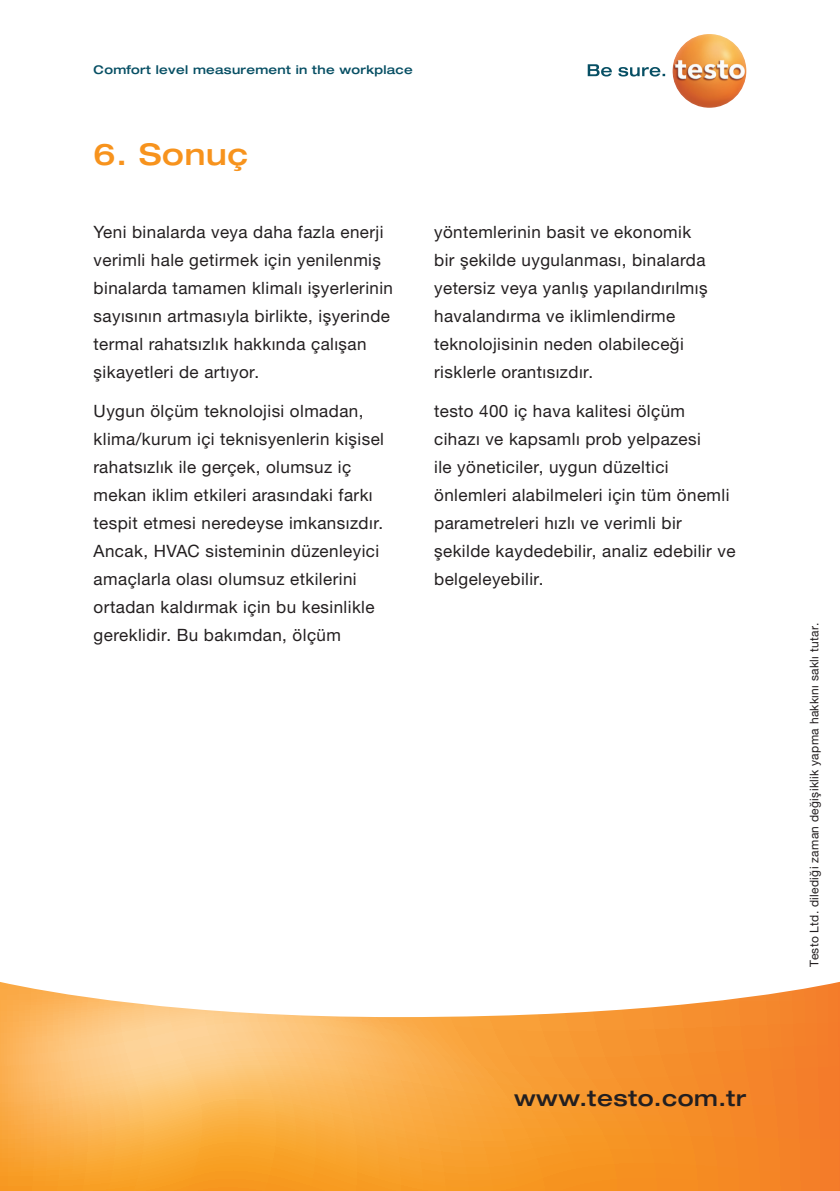
<style>
.page{position:relative;width:840px;height:1191px;background:#fff}
.page>*{position:absolute;margin:0;border:0;box-sizing:border-box;transform-origin:0 0}
.Headline{font:500 expanded 30px "Helvetica Neue LTW1 G";letter-spacing:.025em;color:#f7931d}
.Copy{font:500 expanded 22px "Helvetica Neue LTW1 G";letter-spacing:.025em;color:#231f20}
.Copy-2{font:17px/28px "Helvetica Neue LTW1 G";letter-spacing:.025em;color:#231f20}
.t1{font:12px "Helvetica Neue LTW1 G";letter-spacing:.025em;color:#231f20}
.t2{font:500 expanded 12px "Helvetica Neue LTW1 G";letter-spacing:.025em;color:#074f64}
</style>
<div class="page">
<svg style="left:0;top:982px;width:839px;height:209px"></svg>
<svg style="left:587px;top:64px;width:77px;height:12px"></svg>
<img style="left:672px;top:34px;width:74px;height:74px;border-radius:37px">
<p class="t2" style="left:94px;top:62px;width:320px">Comfort level measurement in the workplace</p>
<p class="Headline" style="left:94px;top:135px;width:156px">6. Sonuç</p>
<p class="Copy-2" style="left:94px;top:217px;width:301px">Yeni binalarda veya daha fazla enerji verimli hale getirmek için yenilenmiş binalarda tamamen klimalı işyerlerinin sayısının artmasıyla birlikte, işyerinde termal rahatsızlık hakkında çalışan şikayetleri de artıyor.</p>
<p class="Copy-2" style="left:94px;top:397px;width:292px">Uygun ölçüm teknolojisi olmadan, klima/kurum içi teknisyenlerin kişisel rahatsızlık ile gerçek, olumsuz iç mekan iklim etkileri arasındaki farkı tespit etmesi neredeyse imkansızdır.<br>Ancak, HVAC sisteminin düzenleyici amaçlarla olası olumsuz etkilerini ortadan kaldırmak için bu kesinlikle gereklidir. Bu bakımdan, ölçüm</p>
<p class="Copy-2" style="left:434px;top:217px;width:275px">yöntemlerinin basit ve ekonomik bir şekilde uygulanması, binalarda yetersiz veya yanlış yapılandırılmış havalandırma ve iklimlendirme teknolojisinin neden olabileceği risklerle orantısızdır.</p>
<p class="Copy-2" style="left:434px;top:397px;width:302px">testo 400 iç hava kalitesi ölçüm<br>cihazı ve kapsamlı prob yelpazesi<br>ile yöneticiler, uygun düzeltici önlemleri alabilmeleri için tüm önemli parametreleri hızlı ve verimli bir şekilde kaydedebilir, analiz edebilir ve belgeleyebilir.</p>
<p class="Copy" style="left:513px;top:1084px;width:234px">www.testo.com.tr</p>
<p class="t1" style="left:806px;top:966px;width:345px;rotate:-90deg">Testo Ltd. dilediği zaman değişiklik yapma hakkını saklı tutar.</p>
</div>
